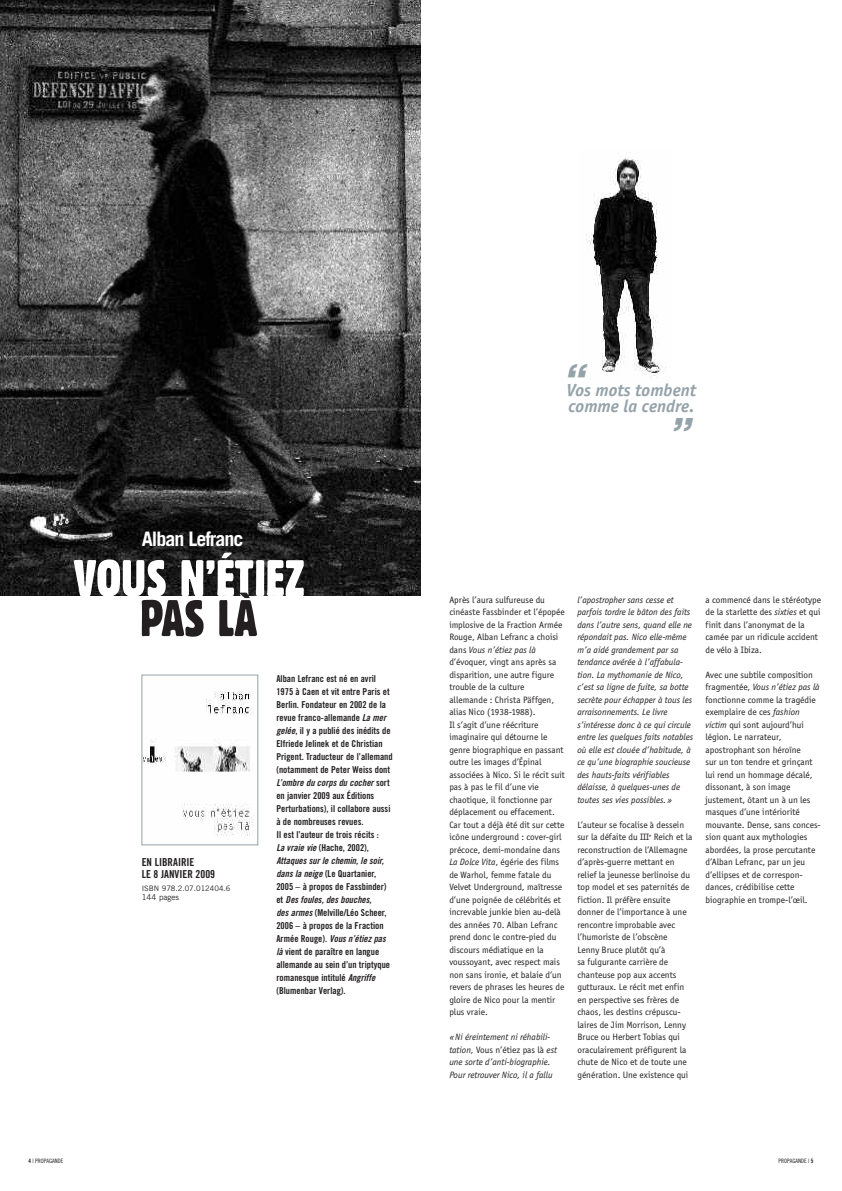
<style>
.page{position:relative;width:842px;height:1191px;background:#fff}
.page>*{position:absolute;margin:0;border:0;box-sizing:border-box;transform-origin:0 0}
.t1{font:50px "Gothic 821 Condensed BT";color:#fff}
.t2{font:50px "Gothic 821 Condensed BT";color:#231f20}
.t3{font:italic 40px "Chicago";color:#94a2aa}
.t4{font:700 20px "Trade Gothic";letter-spacing:-.05em;color:#fff}
.t5{font:italic 700 18px/16px "Officina Sans";color:#94a2aa}
.t6{font:11px/12px "Trade Gothic Bold Cond Twenty";color:#231f20}
.t7{font:9.5px/12.5px "Officina Sans";color:#231f20}
.t8{font:italic 9.5px/12.5px "Officina Sans";color:#231f20}
.t9{font:9.5px/13px "Trade Gothic Bold Cond Twenty";color:#231f20}
.t10{font:9.5px "Trade Gothic Bold Cond Twenty Obl";color:#231f20}
.t11{font:8px "Trade Gothic";color:#231f20}
.t12{font:7.5px "Trade Gothic";color:#231f20}
.t13{font:6px "Trade Gothic Cond Eighteen";color:#231f20}
.s1{font-family:"Trade Gothic Bold Cond Twenty Obl"}
.s2{font-family:"Trade Gothic Bold Cond Twenty"}
.s3{font-style:italic}
.s4{font-style:normal}
</style>
<div class="page">
<img style="left:586px;top:153px;width:80px;height:227px">
<img style="left:0;top:0;width:421px;height:595px">
<img style="left:144px;top:691px;width:110px;height:145px">
<div style="left:142px;top:675px;width:116px;height:170px;border:1px solid #94a2aa"></div>
<h2 class="t3" style="left:561px;top:357px;width:39px">“</h2>
<h3 class="t5" style="left:567px;top:382px;width:131px">Vos mots tombent comme la cendre.</h3>
<h3 class="t4" style="left:142px;top:532px;width:103px">Alban Lefranc</h3>
<h1 class="t1" style="left:74px;top:560px;width:233px">VOUS N’ÉTIEZ</h1>
<h1 class="t2" style="left:140px;top:600px;width:119px">PAS LÀ</h1>
<p class="t6" style="left:142px;top:857px;width:75px">EN LIBRAIRIE<br>LE 8 JANVIER 2009</p>
<p class="t12" style="left:142px;top:885px;width:90px">ISBN 978.2.07.012404.6</p>
<p class="t11" style="left:142px;top:894px;width:39px">144 pages</p>
<p class="t9" style="left:276px;top:672px;width:118px">Alban Lefranc est né en avril<br>1975 à Caen et vit entre Paris et<br>Berlin. Fondateur en 2002 de la revue franco-allemande <span class="s1">La mer gelée</span>, il y a publié des inédits de<br>Elfriede Jelinek et de Christian<br>Prigent. Traducteur de l’allemand (notamment de Peter Weiss dont</p>
<p class="t10" style="left:276px;top:779px;width:115px">L’ombre du corps du cocher <span class="s2">sort</span></p>
<p class="t9" style="left:276px;top:789px;width:116px">en janvier 2009 aux Éditions<br>Perturbations), il collabore aussi à de nombreuses revues.<br>Il est l’auteur de trois récits :<br><span class="s1">La vraie vie</span> (Hache, 2002),</p>
<p class="t10" style="left:276px;top:857px;width:109px">Attaques sur le chemin, le soir,</p>
<p class="t9" style="left:276px;top:867px;width:112px"><span class="s1">dans la neige</span> (Le Quartanier,<br>2005 – à propos de Fassbinder)</p>
<p class="t10" style="left:276px;top:896px;width:97px"><span class="s2">et</span> Des foules, des bouches,</p>
<p class="t9" style="left:276px;top:906px;width:112px"><span class="s1">des armes</span> (Melville/Léo Scheer,<br>2006 – à propos de la Fraction</p>
<p class="t10" style="left:276px;top:935px;width:111px"><span class="s2">Armée Rouge).</span> Vous n’étiez pas</p>
<p class="t9" style="left:276px;top:945px;width:115px"><span class="s1">là</span> vient de paraître en langue allemande au sein d’un triptyque romanesque intitulé <span class="s1">Angriffe </span>(Blumenbar Verlag).</p>
<h2 class="t3" style="left:667px;top:410px;width:39px">”</h2>
<p class="t7" style="left:449px;top:593px;width:117px">Après l’aura sulfureuse du cinéaste Fassbinder et l’épopée implosive de la Fraction Armée<br>Rouge, Alban Lefranc a choisi dans <span class="s3">Vous n’étiez pas là </span>d’évoquer, vingt ans après sa disparition, une autre figure trouble de la culture<br>allemande : Christa Päffgen, alias Nico (1938-1988).<br>Il s’agit d’une réécriture imaginaire qui détourne le genre biographique en passant outre les images d’Épinal associées à Nico. Si le récit suit pas à pas le fil d’une vie chaotique, il fonctionne par déplacement ou effacement.<br>Car tout a déjà été dit sur cette icône underground : cover-girl précoce, demi-mondaine dans<br><span class="s3">La Dolce Vita</span>, égérie des films de Warhol, femme fatale du<br>Velvet Underground, maîtresse d’une poignée de célébrités et increvable junkie bien au-delà des années 70. Alban Lefranc prend donc le contre-pied du discours médiatique en la voussoyant, avec respect mais non sans ironie, et balaie d’un revers de phrases les heures de gloire de Nico pour la mentir plus vraie.</p>
<p class="t8" style="left:449px;top:1030px;width:109px">«Ni éreintement ni réhabili&shy;tation, <span class="s4">Vous n’étiez pas là</span> est une sorte d’anti-biographie.<br>Pour retrouver Nico, il a fallu</p>
<p class="t8" style="left:577px;top:593px;width:117px">l’apostropher sans cesse et parfois tordre le bâton des faits dans l’autre sens, quand elle ne répondait pas. Nico elle-même m’a aidé grandement par sa tendance avérée à l’affabula&shy;tion. La mythomanie de Nico, c’est sa ligne de fuite, sa botte secrète pour échapper à tous les arraisonnements. Le livre s’intéresse donc à ce qui circule entre les quelques faits notables où elle est clouée d’habitude, à ce qu’une biographie soucieuse des hauts-faits vérifiables délaisse, à quelques-unes de toutes ses vies possibles. »</p>
<p class="t7" style="left:577px;top:818px;width:117px">L’auteur se focalise à dessein sur la défaite du III<sup>e</sup> Reich et la reconstruction de l’Allemagne d’après-guerre mettant en relief la jeunesse berlinoise du top model et ses paternités de fiction. Il préfère ensuite donner de l’importance à une rencontre improbable avec l’humoriste de l’obscène<br>Lenny Bruce plutôt qu’à<br>sa fulgurante carrière de chanteuse pop aux accents gutturaux. Le récit met enfin en perspective ses frères de chaos, les destins crépuscu&shy;laires de Jim Morrison, Lenny<br>Bruce ou Herbert Tobias qui oraculairement préfigurent la chute de Nico et de toute une génération. Une existence qui</p>
<p class="t7" style="left:705px;top:593px;width:117px">a commencé dans le stéréotype de la starlette des <span class="s3">sixties</span> et qui finit dans l’anonymat de la camée par un ridicule accident de vélo à Ibiza.</p>
<p class="t7" style="left:705px;top:668px;width:117px">Avec une subtile composition fragmentée, <span class="s3">Vous n’étiez pas là </span>fonctionne comme la tragédie exemplaire de ces <span class="s3">fashion victim</span> qui sont aujourd’hui légion. Le narrateur, apostrophant son héroïne<br>sur un ton tendre et grinçant lui rend un hommage décalé, dissonant, à son image justement, ôtant un à un les masques d’une intériorité mouvante. Dense, sans conces&shy;sion quant aux mythologies abordées, la prose percutante d’Alban Lefranc, par un jeu d’ellipses et de correspon&shy;dances, crédibilise cette biographie en trompe-l’œil.</p>
<p class="t13" style="left:28px;top:1158px;width:37px"><span class="s2">4</span> | PROPAGANDE</p>
<p class="t13" style="left:778px;top:1158px;width:37px">PROPAGANDE | <span class="s2">5</span></p>
</div>
